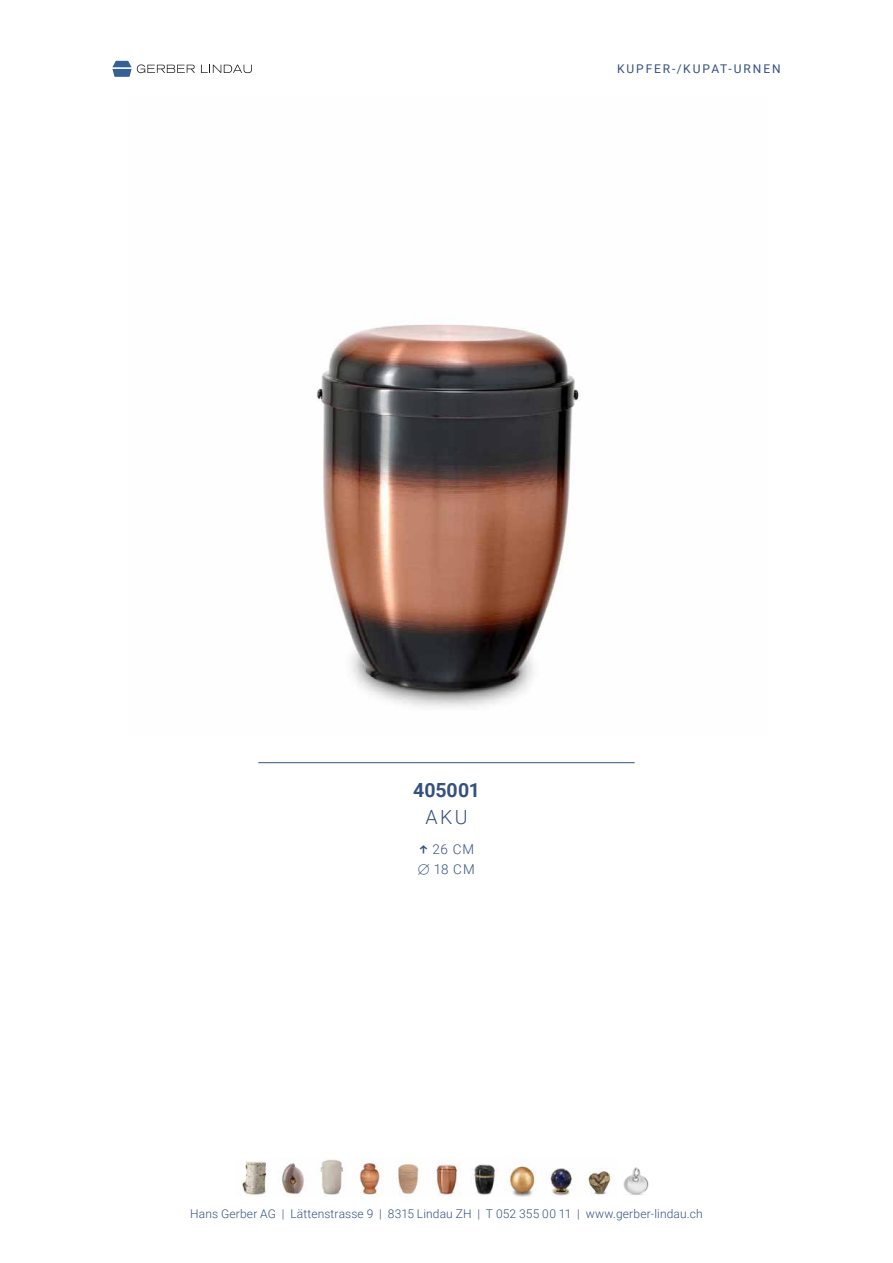
<style>
.page{position:relative;width:893px;height:1263px;background:#fff}
.page>*{position:absolute;margin:0;border:0;box-sizing:border-box;transform-origin:0 0}
.t1{font:700 19.5px "Roboto";color:#35517e}
.t2{font:300 19.5px "Roboto";color:#35517e}
.t3{font:300 13.5px/19.5px "Roboto";letter-spacing:.06em;color:#35517e;text-align:right}
.t4{font:300 12px "Roboto";letter-spacing:.01em;color:#35517e}
.t5{font:12px "Roboto";letter-spacing:.155em;color:#35517e}
</style>
<div class="page">
<svg style="left:112px;top:61px;width:83px;height:16px"></svg>
<svg style="left:201px;top:65px;width:51px;height:8px"></svg>
<hr style="left:258px;top:762px;width:377px;height:1px;background:#35517e">
<img style="left:316px;top:324px;width:263px;height:383px">
<img style="left:241px;top:1159px;width:408px;height:37px">
<p class="t5" style="left:617px;top:60px;width:165px">KUPFER-/KUPAT-URNEN</p>
<h1 class="t1" style="left:413px;top:776px;width:68px">405001</h1>
<h1 class="t2" style="left:425px;top:803px;width:43px">AKU</h1>
<p class="t3" style="left:418px;top:839px;width:58px">26 CM<br>∅ 18 CM</p>
<p class="t4" style="left:190px;top:1205px;width:514px">Hans Gerber AG | Lättenstrasse 9 | 8315 Lindau ZH | T 052 355 00 11 | www.gerber-lindau.ch</p>
</div>
